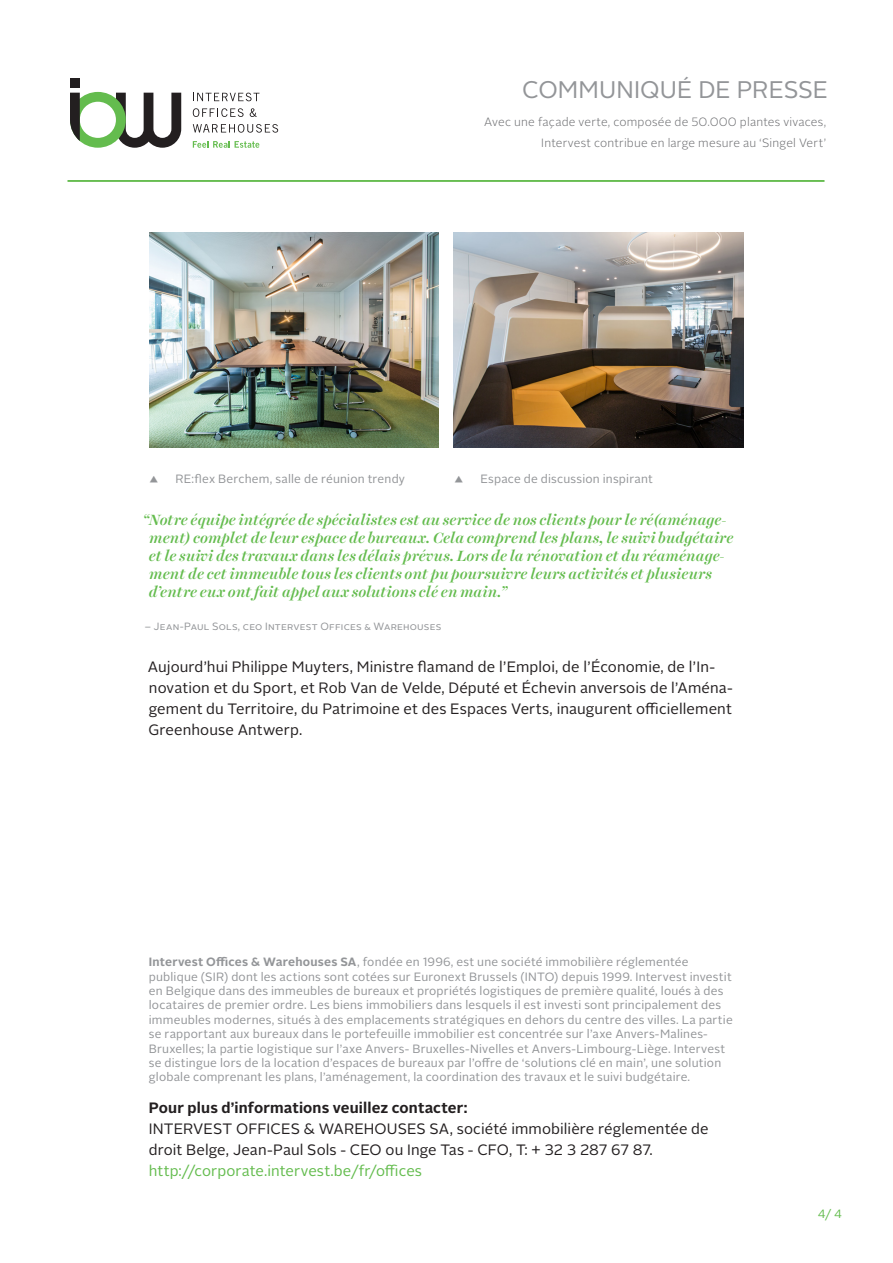
<style>
.page{position:relative;width:893px;height:1263px;background:#fff}
.page>*{position:absolute;margin:0;border:0;box-sizing:border-box;transform-origin:0 0}
.t1{font:24px "Alright Sans";letter-spacing:.005em;color:#939598}
.body{font:15px/21px "Alright Sans";letter-spacing:.005em;color:#231f20}
.Call-out_body{font:italic 500 15px/18px "Harriet Display";letter-spacing:.005em;color:#64bc4e}
.Boiler{font:12px/14.4px "Alright Sans";letter-spacing:.015em;color:#939598}
.t2{font:300 12px/21px "Alright Sans";letter-spacing:.015em;color:#6c6d70;text-align:right}
.bijzet_tekst{font:12px "Alright Sans";letter-spacing:.015em;color:#939598}
.t3{font:12px "Alright Sans";color:#64bc4e}
.Quote_naam{font:10.5px "Alright Sans";letter-spacing:.02em;color:#939598}
.s1{font-weight:700}
.s2{color:#64bc4e}
</style>
<div class="page">
<hr style="left:68px;top:180px;width:756px;height:2px;background:#64bc4e">
<svg style="left:70px;top:92px;width:111px;height:56px"></svg>
<div style="left:70px;top:78px;width:10px;height:10px;background:#231f20"></div>
<svg style="left:193px;top:108px;width:51px;height:9px"></svg>
<svg style="left:250px;top:108px;width:7px;height:9px"></svg>
<svg style="left:193px;top:124px;width:85px;height:9px"></svg>
<svg style="left:193px;top:141px;width:66px;height:7px"></svg>
<svg style="left:193px;top:93px;width:66px;height:8px"></svg>
<img style="left:454px;top:233px;width:289px;height:214px">
<img style="left:149px;top:233px;width:290px;height:214px">
<h1 class="t1" style="left:522px;top:74px;width:307px">COMMUNIQUÉ DE PRESSE</h1>
<p class="t2" style="left:484px;top:112px;width:343px">Avec une façade verte, composée de 50.000 plantes vivaces,<br>Intervest contribue en large mesure au ‘Singel Vert’</p>
<p class="bijzet_tekst" style="left:148px;top:471px;width:258px">▲ RE:flex Berchem, salle de réunion trendy</p>
<p class="bijzet_tekst" style="left:453px;top:471px;width:201px">▲ Espace de discussion inspirant</p>
<p class="Call-out_body" style="left:149px;top:511px;width:586px;text-indent:-7px">“Notre équipe intégrée de spécialistes est au service de nos clients pour le ré(aménage&shy;ment) complet de leur espace de bureaux. Cela comprend les plans, le suivi budgétaire et le suivi des travaux dans les délais prévus. Lors de la rénovation et du réaménage&shy;ment de cet immeuble tous les clients ont pu poursuivre leurs activités et plusieurs d’entre eux ont fait appel aux solutions clé en main.”</p>
<p class="Quote_naam" style="left:145px;top:619px;width:298px">– Jean-Paul Sols, ceo Intervest Offices &amp; Warehouses</p>
<p class="body" style="left:148px;top:657px;width:586px">Aujourd’hui Philippe Muyters, Ministre flamand de l’Emploi, de l’Économie, de l’In&shy;novation et du Sport, et Rob Van de Velde, Député et Échevin anversois de l’Aména&shy;gement du Territoire, du Patrimoine et des Espaces Verts, inaugurent officiellement Greenhouse Antwerp.</p>
<p class="Boiler" style="left:149px;top:955px;width:585px"><span class="s1">Intervest Offices &amp; Warehouses SA</span>, fondée en 1996, est une société immobilière réglementée publique (SIR) dont les actions sont cotées sur Euronext Brussels (INTO) depuis 1999. Intervest investit en Belgique dans des immeubles de bureaux et propriétés logistiques de première qualité, loués à des locataires de premier ordre. Les biens immobiliers dans lesquels il est investi sont principalement des immeubles modernes, situés à des emplacements stratégiques en dehors du centre des villes. La partie se rapportant aux bureaux dans le portefeuille immobilier est concentrée sur l’axe Anvers-Malines-Bruxelles; la partie logistique sur l’axe Anvers- Bruxelles-Nivelles et Anvers-Limbourg-Liège. Intervest se distingue lors de la location d’espaces de bureaux par l’offre de ‘solutions clé en main’, une solution globale comprenant les plans, l’aménagement, la coordination des travaux et le suivi budgétaire.</p>
<p class="body" style="left:149px;top:1098px;width:561px"><span class="s1">Pour plus d’informations veuillez contacter:<br></span>INTERVEST OFFICES &amp; WAREHOUSES SA, société immobilière réglementée de droit Belge, Jean-Paul Sols - CEO ou Inge Tas - CFO, T: + 32 3 287 67 87. <span class="s2">http://corporate.intervest.be/fr/offices</span></p>
<p class="t3" style="left:818px;top:1206px;width:26px">4/ 4</p>
</div>
